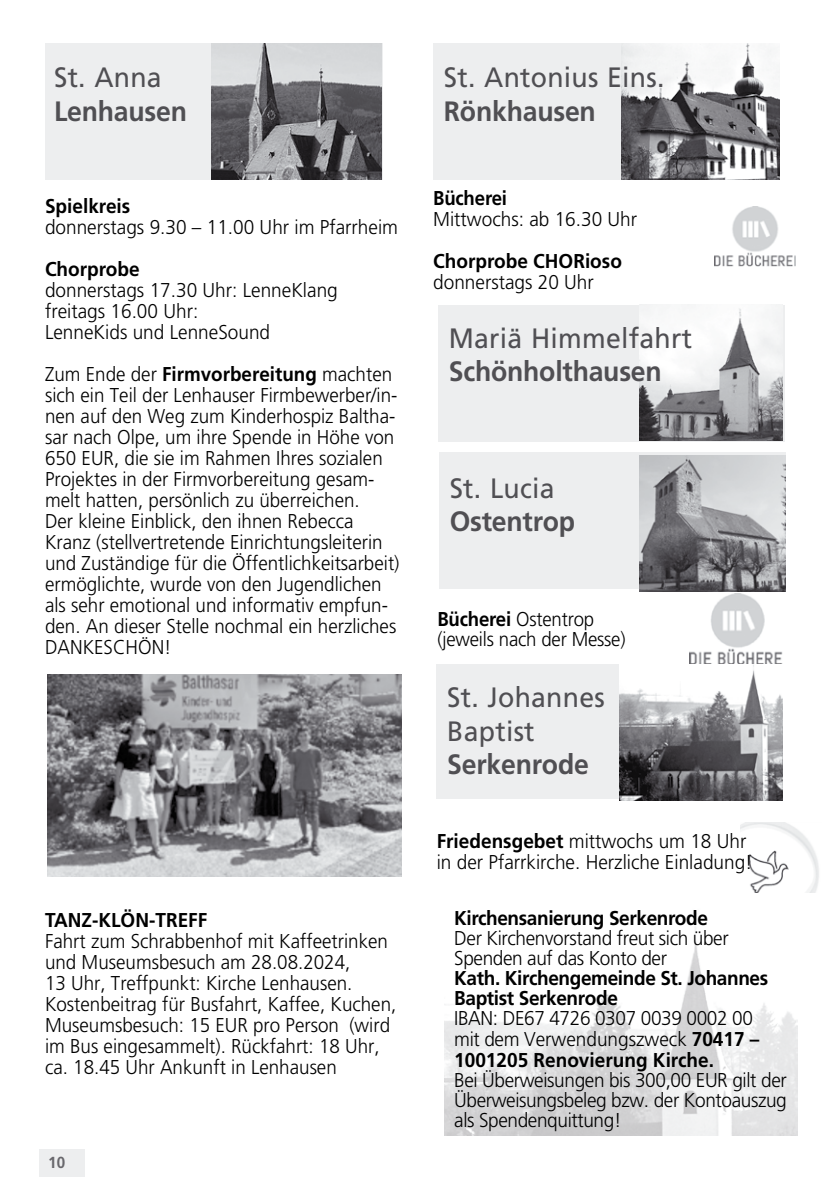
<style>
.page{position:relative;width:840px;height:1191px;background:#fff}
.page>*{position:absolute;margin:0;border:0;box-sizing:border-box;transform-origin:0 0}
.t1{font:28px/33.6px "Frutiger";letter-spacing:.01em;color:#504f53;scale:.95 1}
.t2{font:700 28px "Frutiger";letter-spacing:-.01em;color:#504f53;scale:.95 1}
.t3{font:300 20px/21px "Frutiger";color:#000;scale:.94 1}
.t4{font:300 20px/21px "Frutiger";color:#000;scale:.95 1}
.t5{font:300 20px/21px "Frutiger";letter-spacing:-.02em;color:#000;scale:.95 1}
.t6{font:700 20px/20px "Frutiger";letter-spacing:-.02em;color:#000;scale:.95 1}
.t7{font:700 20px "Frutiger";color:#000;scale:.95 1}
.t8{font:300 20px/20px "Frutiger";color:#000;scale:.93 1}
.t9{font:700 20px "Frutiger";letter-spacing:-.02em;color:#000;scale:.93 1}
.t10{font:700 16px "Frutiger";color:#68676c;scale:.95 1}
.s1{font-weight:700}
</style>
<div class="page">
<div style="left:40px;top:1148px;width:45px;height:28px;background:#edeeef"></div>
<img style="left:714px;top:206px;width:79px;height:61px">
<div style="left:46px;top:44px;width:337px;height:136px;background:#edeeef"></div>
<img style="left:211px;top:44px;width:170px;height:136px">
<div style="left:433px;top:44px;width:346px;height:136px;background:#edeeef"></div>
<img style="left:621px;top:44px;width:158px;height:136px">
<img style="left:740px;top:822px;width:79px;height:70px">
<div style="left:439px;top:452px;width:345px;height:136px;background:#edeeef"></div>
<img style="left:639px;top:456px;width:145px;height:136px">
<div style="left:438px;top:305px;width:346px;height:136px;background:#edeeef"></div>
<img style="left:639px;top:304px;width:143px;height:136px">
<img style="left:689px;top:593px;width:93px;height:71px">
<img style="left:444px;top:913px;width:353px;height:222px">
<div style="left:436px;top:664px;width:340px;height:134px;background:#edeeef"></div>
<img style="left:619px;top:664px;width:163px;height:136px">
<img style="left:48px;top:675px;width:353px;height:201px">
<h1 class="t1" style="left:54px;top:61px;width:115px">St. Anna</h1>
<h1 class="t2" style="left:54px;top:95px;width:141px">Lenhausen</h1>
<p class="t7" style="left:45px;top:194px;width:91px">Spielkreis</p>
<p class="t4" style="left:45px;top:216px;width:373px">donnerstags 9.30 – 11.00 Uhr im Pfarrheim</p>
<p class="t7" style="left:45px;top:257px;width:101px">Chorprobe</p>
<p class="t4" style="left:45px;top:279px;width:309px">donnerstags 17.30 Uhr: LenneKlang freitags 16.00 Uhr:<br>LenneKids und LenneSound</p>
<p class="t3" style="left:45px;top:363px;width:378px">Zum Ende der <span class="s1">Firmvorbereitung</span> machten sich ein Teil der Lenhauser Firmbewerber/in&shy;nen auf den Weg zum Kinderhospiz Baltha&shy;sar nach Olpe, um ihre Spende in Höhe von 650 EUR, die sie im Rahmen Ihres sozialen Projektes in der Firmvorbereitung gesam&shy;melt hatten, persönlich zu überreichen.<br>Der kleine Einblick, den ihnen Rebecca Kranz (stellvertretende Einrichtungsleiterin und Zuständige für die Öffentlichkeitsarbeit) ermöglichte, wurde von den Jugendlichen als sehr emotional und informativ empfun&shy;den. An dieser Stelle nochmal ein herzliches DANKESCHÖN!</p>
<p class="t7" style="left:45px;top:908px;width:172px">TANZ-KLÖN-TREFF</p>
<p class="t3" style="left:45px;top:930px;width:375px">Fahrt zum Schrabbenhof mit Kaffeetrinken und Museumsbesuch am 28.08.2024,<br>13 Uhr, Treffpunkt: Kirche Lenhausen.<br>Kostenbeitrag für Busfahrt, Kaffee, Kuchen, Museumsbesuch: 15 EUR pro Person (wird im Bus eingesammelt). Rückfahrt: 18 Uhr, ca. 18.45 Uhr Ankunft in Lenhausen</p>
<p class="t10" style="left:48px;top:1152px;width:19px">10</p>
<h1 class="t1" style="left:443px;top:60px;width:233px">St. Antonius Eins.</h1>
<h1 class="t2" style="left:443px;top:95px;width:161px">Rönkhausen</h1>
<p class="t9" style="left:433px;top:186px;width:81px">Bücherei</p>
<p class="t4" style="left:433px;top:208px;width:216px">Mittwochs: ab 16.30 Uhr</p>
<p class="t7" style="left:433px;top:249px;width:200px">Chorprobe CHORioso</p>
<p class="t4" style="left:433px;top:271px;width:170px">donnerstags 20 Uhr</p>
<h1 class="t1" style="left:448px;top:321px;width:257px">Mariä Himmelfahrt</h1>
<h1 class="t2" style="left:448px;top:355px;width:225px">Schönholthausen</h1>
<h1 class="t1" style="left:449px;top:471px;width:112px">St. Lucia</h1>
<h1 class="t2" style="left:449px;top:505px;width:133px">Ostentrop</h1>
<p class="t8" style="left:437px;top:609px;width:204px"><span class="s1">Bücherei</span> Ostentrop (jeweils nach der Messe)</p>
<h1 class="t1" style="left:447px;top:680px;width:167px">St. Johannes<br>Baptist</h1>
<h1 class="t2" style="left:447px;top:748px;width:150px">Serkenrode</h1>
<p class="t4" style="left:436px;top:830px;width:334px"><span class="s1">Friedensgebet</span> mittwochs um 18 Uhr in der Pfarrkirche. Herzliche Einladung!</p>
<p class="t6" style="left:454px;top:907px;width:268px">Kirchensanierung Serkenrode</p>
<p class="t5" style="left:454px;top:927px;width:290px;line-height:20px">Der Kirchenvorstand freut sich über<br>Spenden auf das Konto der</p>
<p class="t6" style="left:454px;top:967px;width:332px">Kath. Kirchengemeinde St. Johannes<br>Baptist Serkenrode</p>
<p class="t5" style="left:454px;top:1007px;width:322px">IBAN: DE67 4726 0307 0039 0002 00 mit dem Verwendungszweck <span class="s1">70417 –<br>1001205 Renovierung Kirche.</span></p>
<p class="t4" style="left:454px;top:1069px;width:351px;line-height:20px;text-align:justify">Bei Überweisungen bis 300,00 EUR gilt der Überweisungsbeleg bzw. der Kontoauszug als Spendenquittung!</p>
</div>
